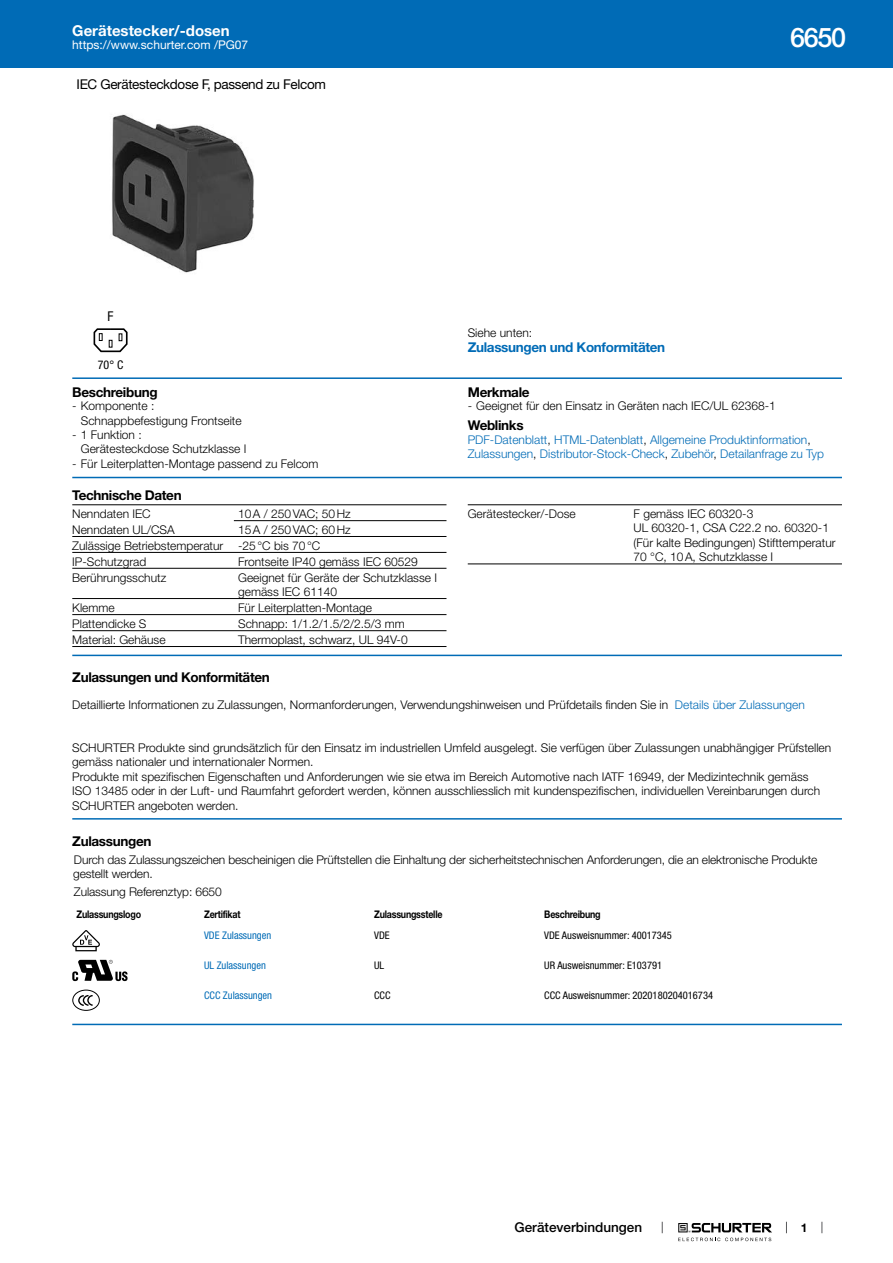
<style>
.page{position:relative;width:893px;height:1263px;background:#fff}
.page>*{position:absolute;margin:0;border:0;box-sizing:border-box;transform-origin:0 0}
.t1{font:500 27px "Helvetica Neue LT";color:#fff}
.t2{font:700 15px "Helvetica Neue LT";color:#fff}
.t3{font:700 13.5px "Helvetica Neue LT";letter-spacing:-.025em;color:#000}
.t4{font:13.5px "Helvetica Neue LT";letter-spacing:-.025em;color:#000}
.t5{font:700 13.5px "Helvetica Neue LT";letter-spacing:-.025em;color:#006bb6}
.t6{font:500 13.5px "Helvetica Neue LT";color:#000}
.t7{font:condensed 13.5px "Helvetica Neue LT";color:#000}
.t8{font:300 12px/14.4px "Helvetica Neue LT";color:#000}
.t9{font:300 12px/14.4px "Helvetica Neue LT";color:#006bb6}
.t10{font:12px "Helvetica Neue LT";color:#fff}
.t11{font:condensed 12px "Helvetica Neue LT";color:#000}
.t12{font:700 12px "Helvetica Neue LT";color:#000}
.t13{font:condensed 10.5px "Helvetica Neue LT";color:#000}
.t14{font:700 10.5px "Helvetica Neue LT";letter-spacing:-.025em;color:#000;scale:.85 1}
.t15{font:condensed 10.5px "Helvetica Neue LT";color:#006bb6}
.s1{color:#000}
.s2{color:#006bb6}
</style>
<div class="page">
<svg style="left:678px;top:1223px;width:94px;height:18px"></svg>
<div style="left:0;top:0;width:893px;height:68px;background:#006bb6"></div>
<img style="left:112px;top:114px;width:142px;height:159px">
<svg style="left:94px;top:328px;width:34px;height:24px"></svg>
<hr style="left:72px;top:377px;width:770px;height:2px;background:#006bb6">
<hr style="left:72px;top:477px;width:770px;height:1px;background:#006bb6">
<hr style="left:72px;top:504px;width:374px;height:1px;background:#000">
<hr style="left:234px;top:520px;width:212px;height:1px;background:#000">
<hr style="left:72px;top:536px;width:374px;height:1px;background:#000">
<hr style="left:72px;top:552px;width:374px;height:1px;background:#000">
<hr style="left:72px;top:568px;width:374px;height:1px;background:#000">
<hr style="left:72px;top:598px;width:374px;height:1px;background:#000">
<hr style="left:72px;top:614px;width:374px;height:1px;background:#000">
<hr style="left:72px;top:630px;width:374px;height:1px;background:#000">
<hr style="left:72px;top:646px;width:374px;height:1px;background:#000">
<hr style="left:468px;top:504px;width:374px;height:1px;background:#000">
<hr style="left:468px;top:563px;width:374px;height:1px;background:#000">
<hr style="left:72px;top:655px;width:770px;height:1px;background:#006bb6">
<hr style="left:72px;top:818px;width:770px;height:2px;background:#006bb6">
<svg style="left:72px;top:930px;width:28px;height:21px"></svg>
<svg style="left:72px;top:960px;width:56px;height:21px"></svg>
<div style="left:72px;top:989px;width:28px;height:22px;border:1px solid #000;border-radius:50%"></div>
<svg style="left:79px;top:995px;width:14px;height:11px"></svg>
<hr style="left:72px;top:1024px;width:770px;height:1px;background:#006bb6">
<p class="t2" style="left:72px;top:21px;width:159px">Gerätestecker/-dosen</p>
<p class="t10" style="left:72px;top:38px;width:178px">https://www.schurter.com /PG07</p>
<p class="t4" style="left:77px;top:76px;width:251px">IEC Gerätesteckdose F, passend zu Felcom</p>
<h1 class="t1" style="left:790px;top:21px;width:57px">6650</h1>
<p class="t7" style="left:108px;top:308px;width:7px">F</p>
<p class="t11" style="left:98px;top:358px;width:27px">70° C</p>
<p class="t3" style="left:72px;top:383px;width:87px">Beschreibung</p>
<p class="t8" style="left:81px;top:398px;width:162px;text-indent:-9px">- Komponente :<br>Schnappbefestigung Frontseite</p>
<p class="t8" style="left:81px;top:427px;width:167px;text-indent:-9px">- 1 Funktion :<br>Gerätesteckdose Schutzklasse I</p>
<p class="t8" style="left:72px;top:456px;width:248px">- Für Leiterplatten-Montage passend zu Felcom</p>
<p class="t3" style="left:72px;top:487px;width:111px">Technische Daten</p>
<p class="t8" style="left:72px;top:506px;width:80px">Nenndaten IEC</p>
<p class="t8" style="left:238px;top:506px;width:114px">10A / 250VAC; 50Hz</p>
<p class="t8" style="left:72px;top:522px;width:104px">Nenndaten UL/CSA</p>
<p class="t8" style="left:72px;top:521px;width:280px;line-height:15.9px;text-indent:166px">15A / 250VAC; 60Hz<br>Zulässige Betriebstemperatur -25°C bis 70°C<br>IP-Schutzgrad</p>
<p class="t8" style="left:238px;top:554px;width:181px">Frontseite IP40 gemäss IEC 60529</p>
<p class="t8" style="left:72px;top:570px;width:96px">Berührungsschutz</p>
<p class="t8" style="left:238px;top:570px;width:200px">Geeignet für Geräte der Schutzklasse I gemäss IEC 61140</p>
<p class="t8" style="left:72px;top:600px;width:44px">Klemme</p>
<p class="t8" style="left:238px;top:600px;width:135px">Für Leiterplatten-Montage</p>
<p class="t8" style="left:72px;top:616px;width:76px">Plattendicke S</p>
<p class="t8" style="left:238px;top:616px;width:168px">Schnapp: 1/1.2/1.5/2/2.5/3 mm</p>
<p class="t8" style="left:72px;top:632px;width:95px">Material: Gehäuse</p>
<p class="t8" style="left:238px;top:632px;width:171px">Thermoplast, schwarz, UL 94V-0</p>
<p class="t8" style="left:468px;top:325px;width:66px">Siehe unten:</p>
<p class="t5" style="left:468px;top:339px;width:199px">Zulassungen und Konformitäten</p>
<p class="t3" style="left:468px;top:384px;width:63px">Merkmale</p>
<p class="t8" style="left:468px;top:399px;width:310px">- Geeignet für den Einsatz in Geräten nach IEC/UL 62368-1</p>
<p class="t3" style="left:468px;top:417px;width:57px">Weblinks</p>
<p class="t9" style="left:468px;top:432px;width:358px">PDF-Datenblatt<span class="s1">,</span> HTML-Datenblatt<span class="s1">,</span> Allgemeine Produktinformation<span class="s1">,<br></span>Zulassungen<span class="s1">,</span> Distributor-Stock-Check<span class="s1">,</span> Zubehör<span class="s1">,</span> Detailanfrage zu Typ</p>
<p class="t8" style="left:468px;top:506px;width:110px">Gerätestecker/-Dose</p>
<p class="t8" style="left:634px;top:506px;width:204px">F gemäss IEC 60320-3<br>UL 60320-1, CSA C22.2 no. 60320-1 (Für kalte Bedingungen) Stifttemperatur<br>70 °C, 10A, Schutzklasse I</p>
<p class="t3" style="left:72px;top:669px;width:199px">Zulassungen und Konformitäten</p>
<p class="t8" style="left:72px;top:697px;width:734px">Detaillierte Informationen zu Zulassungen, Normanforderungen, Verwendungshinweisen und Prüfdetails finden Sie in <span class="s2">Details über Zulassungen</span></p>
<p class="t8" style="left:72px;top:740px;width:760px">SCHURTER Produkte sind grundsätzlich für den Einsatz im industriellen Umfeld ausgelegt. Sie verfügen über Zulassungen unabhängiger Prüfstellen gemäss nationaler und internationaler Normen.<br>Produkte mit spezifischen Eigenschaften und Anforderungen wie sie etwa im Bereich Automotive nach IATF 16949, der Medizintechnik gemäss<br>ISO 13485 oder in der Luft- und Raumfahrt gefordert werden, können ausschliesslich mit kundenspezifischen, individuellen Vereinbarungen durch SCHURTER angeboten werden.</p>
<p class="t3" style="left:72px;top:832px;width:81px">Zulassungen</p>
<p class="t8" style="left:73px;top:852px;width:746px">Durch das Zulassungszeichen bescheinigen die Prüftstellen die Einhaltung der sicherheitstechnischen Anforderungen, die an elektronische Produkte gestellt werden.</p>
<p class="t8" style="left:74px;top:884px;width:149px">Zulassung Referenztyp: 6650</p>
<p class="t14" style="left:77px;top:908px;width:78px">Zulassungslogo</p>
<p class="t14" style="left:204px;top:908px;width:44px">Zertifikat</p>
<p class="t14" style="left:374px;top:908px;width:82px">Zulassungsstelle</p>
<p class="t14" style="left:544px;top:908px;width:68px">Beschreibung</p>
<p class="t15" style="left:204px;top:929px;width:69px">VDE Zulassungen</p>
<p class="t13" style="left:374px;top:929px;width:17px">VDE</p>
<p class="t13" style="left:544px;top:929px;width:129px">VDE Ausweisnummer: 40017345</p>
<p class="t15" style="left:204px;top:959px;width:63px">UL Zulassungen</p>
<p class="t13" style="left:374px;top:959px;width:12px">UL</p>
<p class="t13" style="left:544px;top:959px;width:119px">UR Ausweisnummer: E103791</p>
<p class="t15" style="left:204px;top:989px;width:70px">CCC Zulassungen</p>
<p class="t13" style="left:374px;top:989px;width:18px">CCC</p>
<p class="t13" style="left:544px;top:989px;width:170px">CCC Ausweisnummer: 2020180204016734</p>
<p class="t6" style="left:515px;top:1219px;width:129px">Geräteverbindungen</p>
<p class="t12" style="left:801px;top:1220px;width:8px">1</p>
</div>
